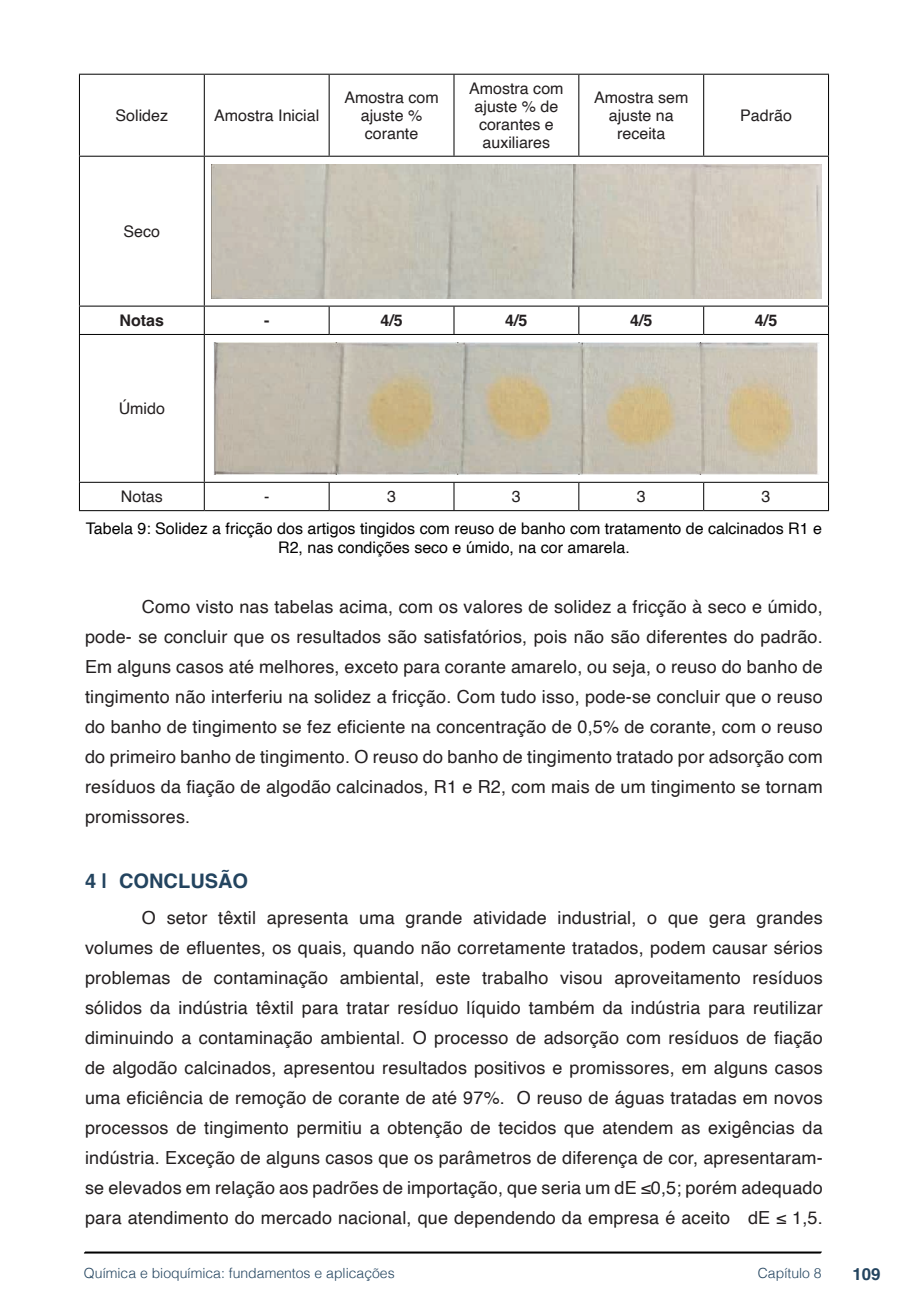
<style>
.page{position:relative;width:908px;height:1304px;background:#fff}
.page>*{position:absolute;margin:0;border:0;box-sizing:border-box;transform-origin:0 0}
.t1{font:700 20px "Helvetica";color:#23445f}
.t2{font:18px/30px "Helvetica";letter-spacing:.01em;color:#231f20;text-align:justify}
.t3{font:700 16.8px "Helvetica";color:#23445f}
.t4{font:16px/18px "Helvetica";color:#231f20;text-align:center}
.t5{font:16px/19.2px "Helvetica";color:#000;text-align:center}
.t6{font:700 16px "Helvetica";color:#231f20}
.t7{font:300 14px "Helvetica";color:#23445f}
</style>
<div class="page">
<svg style="left:84px;top:1251px;width:737px;height:3px;background:#515151"></svg>
<hr style="left:79px;top:74px;width:125px;height:1px;background:#000001">
<hr style="left:79px;top:75px;width:1px;height:81px;background:#000001">
<hr style="left:204px;top:74px;width:125px;height:1px;background:#000001">
<hr style="left:204px;top:75px;width:1px;height:81px;background:#000001">
<hr style="left:329px;top:74px;width:125px;height:1px;background:#000001">
<hr style="left:328px;top:75px;width:1px;height:81px;background:#000001">
<hr style="left:454px;top:74px;width:124px;height:1px;background:#000001">
<hr style="left:453px;top:75px;width:1px;height:81px;background:#000001">
<hr style="left:578px;top:74px;width:125px;height:1px;background:#000001">
<hr style="left:578px;top:75px;width:1px;height:81px;background:#000001">
<hr style="left:703px;top:74px;width:125px;height:1px;background:#000001">
<hr style="left:702px;top:75px;width:1px;height:81px;background:#000001">
<hr style="left:827px;top:75px;width:1px;height:81px;background:#000001">
<hr style="left:79px;top:156px;width:125px;height:1px;background:#000001">
<hr style="left:79px;top:157px;width:1px;height:149px;background:#000001">
<hr style="left:204px;top:156px;width:125px;height:1px;background:#000001">
<hr style="left:204px;top:157px;width:1px;height:149px;background:#000001">
<hr style="left:329px;top:156px;width:125px;height:1px;background:#000001">
<hr style="left:454px;top:156px;width:124px;height:1px;background:#000001">
<hr style="left:578px;top:156px;width:125px;height:1px;background:#000001">
<hr style="left:703px;top:156px;width:125px;height:1px;background:#000001">
<hr style="left:827px;top:157px;width:1px;height:149px;background:#000001">
<hr style="left:79px;top:306px;width:125px;height:1px;background:#000001">
<svg style="left:79px;top:307px;width:1px;height:27px"></svg>
<hr style="left:204px;top:306px;width:125px;height:1px;background:#000001">
<svg style="left:204px;top:307px;width:1px;height:27px"></svg>
<hr style="left:329px;top:306px;width:125px;height:1px;background:#000001">
<svg style="left:328px;top:307px;width:1px;height:27px"></svg>
<hr style="left:454px;top:306px;width:124px;height:1px;background:#000001">
<svg style="left:453px;top:307px;width:1px;height:27px"></svg>
<hr style="left:578px;top:306px;width:125px;height:1px;background:#000001">
<svg style="left:578px;top:307px;width:1px;height:27px"></svg>
<hr style="left:703px;top:306px;width:125px;height:1px;background:#000001">
<hr style="left:79px;top:334px;width:125px;height:1px;background:#000001">
<hr style="left:79px;top:335px;width:1px;height:147px;background:#000001">
<hr style="left:204px;top:334px;width:125px;height:1px;background:#000001">
<hr style="left:204px;top:335px;width:1px;height:147px;background:#000001">
<hr style="left:329px;top:334px;width:125px;height:1px;background:#000001">
<hr style="left:454px;top:334px;width:124px;height:1px;background:#000001">
<hr style="left:578px;top:334px;width:125px;height:1px;background:#000001">
<hr style="left:703px;top:334px;width:125px;height:1px;background:#000001">
<hr style="left:827px;top:335px;width:1px;height:147px;background:#000001">
<hr style="left:79px;top:482px;width:125px;height:1px;background:#000001">
<svg style="left:79px;top:483px;width:1px;height:27px"></svg>
<hr style="left:204px;top:482px;width:125px;height:1px;background:#000001">
<svg style="left:204px;top:483px;width:1px;height:27px"></svg>
<hr style="left:329px;top:482px;width:125px;height:1px;background:#000001">
<svg style="left:328px;top:483px;width:1px;height:27px"></svg>
<hr style="left:454px;top:482px;width:124px;height:1px;background:#000001">
<svg style="left:453px;top:483px;width:1px;height:27px"></svg>
<hr style="left:578px;top:482px;width:125px;height:1px;background:#000001">
<svg style="left:578px;top:483px;width:1px;height:27px"></svg>
<hr style="left:703px;top:482px;width:125px;height:1px;background:#000001">
<hr style="left:79px;top:510px;width:125px;height:1px;background:#000001">
<hr style="left:204px;top:510px;width:125px;height:1px;background:#000001">
<hr style="left:329px;top:510px;width:125px;height:1px;background:#000001">
<hr style="left:454px;top:510px;width:124px;height:1px;background:#000001">
<hr style="left:578px;top:510px;width:125px;height:1px;background:#000001">
<hr style="left:703px;top:510px;width:125px;height:1px;background:#000001">
<img style="left:211px;top:164px;width:610px;height:134px">
<img style="left:214px;top:342px;width:604px;height:132px">
<p class="t4" style="left:115px;top:107px;width:54px">Solidez</p>
<p class="t4" style="left:214px;top:107px;width:106px">Amostra Inicial</p>
<p class="t4" style="left:344px;top:89px;width:96px">Amostra com ajuste % corante</p>
<p class="t4" style="left:469px;top:80px;width:96px">Amostra com ajuste % de corantes e auxiliares</p>
<p class="t4" style="left:593px;top:89px;width:96px">Amostra sem ajuste na receita</p>
<p class="t4" style="left:123px;top:223px;width:38px">Seco</p>
<p class="t4" style="left:740px;top:107px;width:53px">Padrão</p>
<p class="t6" style="left:120px;top:311px;width:46px">Notas</p>
<p class="t6" style="left:264px;top:311px;width:7px">-</p>
<p class="t6" style="left:380px;top:311px;width:24px">4/5</p>
<p class="t6" style="left:505px;top:311px;width:24px">4/5</p>
<p class="t6" style="left:630px;top:311px;width:24px">4/5</p>
<p class="t6" style="left:754px;top:311px;width:24px">4/5</p>
<p class="t4" style="left:119px;top:400px;width:48px">Úmido</p>
<p class="t4" style="left:121px;top:488px;width:43px">Notas</p>
<p class="t4" style="left:264px;top:488px;width:7px">-</p>
<p class="t4" style="left:387px;top:488px;width:10px">3</p>
<p class="t4" style="left:511px;top:488px;width:10px">3</p>
<p class="t4" style="left:636px;top:488px;width:10px">3</p>
<p class="t4" style="left:761px;top:488px;width:10px">3</p>
<p class="t5" style="left:86px;top:519px;width:737px">Tabela 9: Solidez a fricção dos artigos tingidos com reuso de banho com tratamento de calcinados R1 e<br>R2, nas condições seco e úmido, na cor amarela.</p>
<p class="t2" style="left:85px;top:592px;width:738px;text-indent:57px">Como visto nas tabelas acima, com os valores de solidez a fricção à seco e úmido, pode- se concluir que os resultados são satisfatórios, pois não são diferentes do padrão.<br>Em alguns casos até melhores, exceto para corante amarelo, ou seja, o reuso do banho de tingimento não interferiu na solidez a fricção. Com tudo isso, pode-se concluir que o reuso do banho de tingimento se fez eficiente na concentração de 0,5% de corante, com o reuso do primeiro banho de tingimento. O reuso do banho de tingimento tratado por adsorção com resíduos da fiação de algodão calcinados, R1 e R2, com mais de um tingimento se tornam promissores.</p>
<p class="t1" style="left:85px;top:869px;width:164px">4 | CONCLUSÃO</p>
<p class="t2" style="left:85px;top:903px;width:738px;text-indent:57px">O setor têxtil apresenta uma grande atividade industrial, o que gera grandes volumes de efluentes, os quais, quando não corretamente tratados, podem causar sérios problemas de contaminação ambiental, este trabalho visou aproveitamento resíduos sólidos da indústria têxtil para tratar resíduo líquido também da indústria para reutilizar diminuindo a contaminação ambiental. O processo de adsorção com resíduos de fiação de algodão calcinados, apresentou resultados positivos e promissores, em alguns casos uma eficiência de remoção de corante de até 97%. O reuso de águas tratadas em novos processos de tingimento permitiu a obtenção de tecidos que atendem as exigências da indústria. Exceção de alguns casos que os parâmetros de diferença de cor, apresentaram&shy;se elevados em relação aos padrões de importação, que seria um dE ≤0,5; porém adequado para atendimento do mercado nacional, que dependendo da empresa é aceito dE ≤ 1,5.</p>
<p class="t7" style="left:84px;top:1261px;width:312px">Química e bioquímica: fundamentos e aplicações</p>
<p class="t7" style="left:757px;top:1261px;width:65px">Capítulo 8</p>
<p class="t3" style="left:851px;top:1264px;width:30px">109</p>
</div>
